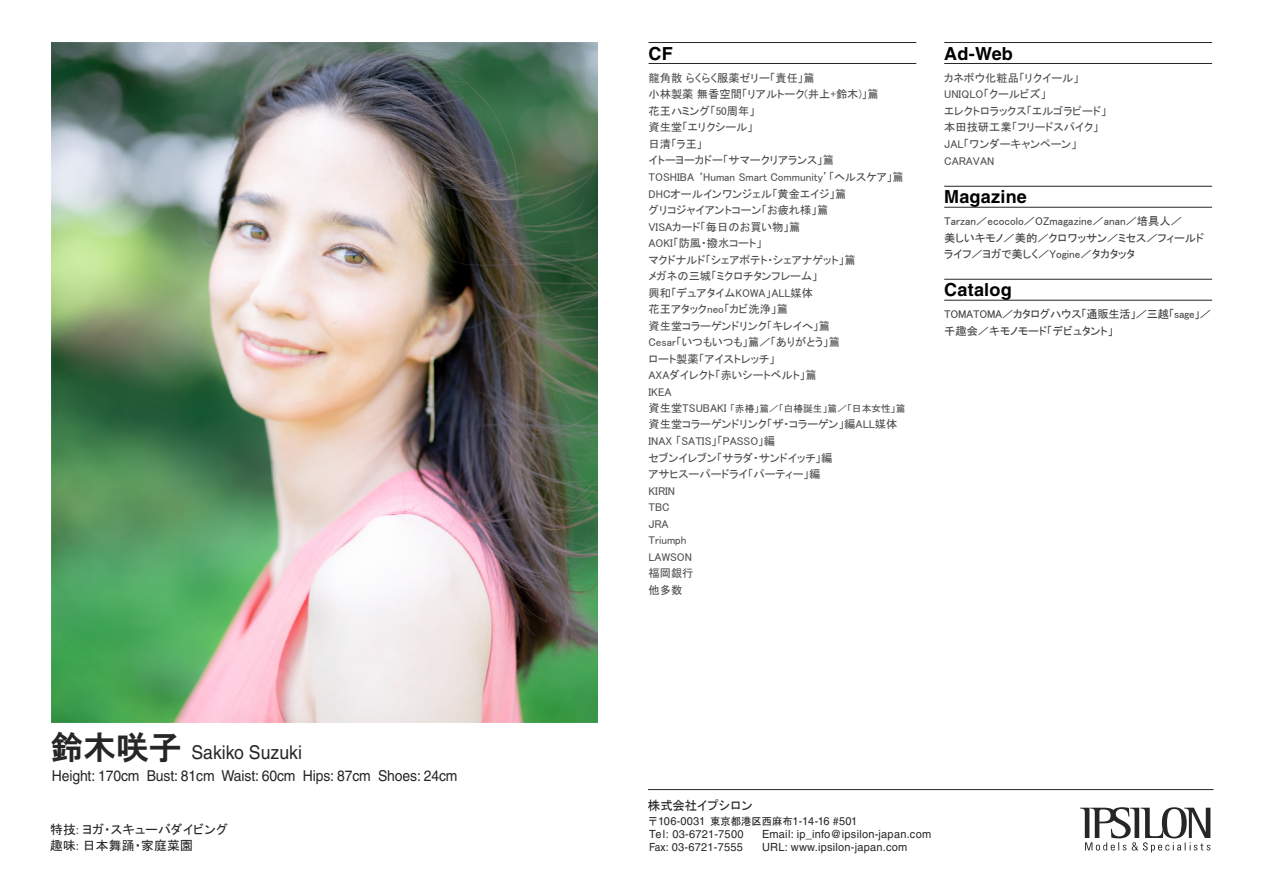
<style>
.page{position:relative;width:1263px;height:893px;background:#fff}
.page>*{position:absolute;margin:0;border:0;box-sizing:border-box;transform-origin:0 0}
.t1{font:18.9px "Helvetica";color:#262626;scale:.93 1}
.t2{font:700 18px "Helvetica";letter-spacing:.015em;color:#000}
.t3{font:15px "Helvetica";letter-spacing:-.01em;color:#262626;scale:.93 1}
.t4{font:12.75px/16.5px "MS P Gothic";letter-spacing:.015em;color:#262626}
.t5{font:12.75px "MS Gothic";letter-spacing:-.06em;color:#262626}
.t6{font:11.25px/16.5px "MS P Gothic";color:#4d4d4d}
.t7{font:11.25px/12.8px "Helvetica";letter-spacing:.02em;color:#262626}
.t8{font:11.25px/16.5px "MS P Gothic";color:#404040}
.t9{font:11.25px/16.5px "MS P Gothic";letter-spacing:-.025em;color:#404040}
.t10{font:11.25px "Helvetica";letter-spacing:.02em;color:#262626;scale:.9 1}
.t11{font:9.75px "MS P Gothic";color:#4d4d4d}
.s1{font-family:"HGP Gothic E";font-size:32.85px}
.s2{font-size:11.25px}
.s3{font-family:"MS Gothic";font-size:10.5px}
</style>
<div class="page">
<hr style="left:648px;top:789px;width:565px;height:1px;background:#262626">
<hr style="left:648px;top:42px;width:268px;height:1px;background:#262626">
<hr style="left:648px;top:63px;width:268px;height:1px;background:#262626">
<hr style="left:944px;top:186px;width:268px;height:1px;background:#262626">
<hr style="left:944px;top:207px;width:268px;height:1px;background:#262626">
<hr style="left:944px;top:279px;width:268px;height:1px;background:#262626">
<hr style="left:944px;top:300px;width:268px;height:1px;background:#262626">
<hr style="left:944px;top:42px;width:268px;height:1px;background:#262626">
<hr style="left:944px;top:63px;width:268px;height:1px;background:#262626">
<img style="left:51px;top:43px;width:546px;height:680px">
<svg style="left:1080px;top:807px;width:130px;height:45px"></svg>
<h1 class="t1" style="left:51px;top:741px;width:272px"><span class="s1">鈴木咲子</span> Sakiko Suzuki</h1>
<h3 class="t3" style="left:52px;top:767px;width:438px">Height: 170cm Bust: 81cm Waist: 60cm Hips: 87cm Shoes: 24cm</h3>
<p class="t4" style="left:50px;top:821px;width:179px">特技: ヨガ・スキューバダイビング趣味: 日本舞踊・家庭菜園</p>
<h2 class="t2" style="left:648px;top:42px;width:26px">CF</h2>
<h2 class="t2" style="left:944px;top:42px;width:70px">Ad-Web</h2>
<p class="t6" style="left:648px;top:70px;width:257px">龍角散 らくらく服薬ゼリー「責任」篇<br>小林製薬 無香空間「リアルトーク(井上+鈴木)」篇<br>花王ハミング「50周年」<br>資生堂「エリクシール」<br>日清「ラ王」<br>イトーヨーカドー「サマークリアランス」篇<br>TOSHIBA ‘Human Smart Community’「ヘルスケア」篇<br>DHCオールインワンジェル「黄金エイジ」篇<br>グリコジャイアントコーン「お疲れ様」篇<br>VISAカード「毎日のお買い物」篇<br>AOKI「防風・撥水コート」<br>マクドナルド「シェアポテト・シェアナゲット」篇<br>メガネの三城「ミクロチタンフレーム」<br>興和「デュアタイムKOWA」ALL媒体<br>花王アタックneo「カビ洗浄」篇<br>資生堂コラーゲンドリンク「キレイへ」篇<br>Cesar「いつもいつも」篇／「ありがとう」篇<br>ロート製薬「アイストレッチ」<br>AXAダイレクト「赤いシートベルト」篇<br>IKEA</p>
<p class="t11" style="left:648px;top:404px;width:259px"><span class="s2">資生堂TSUBAKI</span> 「赤椿」篇／「白椿誕生」篇／「日本女性」篇</p>
<p class="t6" style="left:648px;top:416px;width:250px">資生堂コラーゲンドリンク「ザ・コラーゲン」編ALL媒体<br>INAX 「SATIS」「PASSO」編<br>セブンイレブン「サラダ・サンドイッチ」編<br>アサヒスーパードライ「パーティー」編<br>KIRIN<br>TBC<br>JRA<br>Triumph<br>LAWSON<br>福岡銀行<br>他多数</p>
<p class="t6" style="left:944px;top:70px;width:164px">カネボウ化粧品「リクイール」<br>UNIQLO「クールビズ」<br>エレクトロラックス「エルゴラピード」本田技研工業「フリードスパイク」<br>JAL「ワンダーキャンペーン」<br>CARAVAN</p>
<h2 class="t2" style="left:944px;top:186px;width:84px">Magazine</h2>
<p class="t8" style="left:944px;top:213px;width:261px">Tarzan／ecocolo／OZmagazine／anan／培具人／<br>美しいキモノ／美的／クロワッサン／ミセス／フィールドライフ／ヨガで美しく／Yogine／タカタッタ</p>
<h2 class="t2" style="left:944px;top:279px;width:69px">Catalog</h2>
<p class="t9" style="left:944px;top:306px;width:268px">TOMATOMA／カタログハウス「通販生活」／三越「sage」／千趣会／キモノモード「デビュタント」</p>
<p class="t5" style="left:648px;top:799px;width:107px">株式会社イプシロン</p>
<p class="t7" style="left:648px;top:815px;width:211px"><span class="s3">〒</span>106-0031 <span class="s3">東京都港区西麻布</span>1-14-16 #501<br>Tel: 03-6721-7500</p>
<p class="t7" style="left:762px;top:827px;width:171px">Email: ip_info@ipsilon-japan.com</p>
<p class="t10" style="left:649px;top:840px;width:106px">Fax: 03-6721-7555</p>
<p class="t7" style="left:762px;top:840px;width:147px">URL: www.ipsilon-japan.com</p>
</div>
